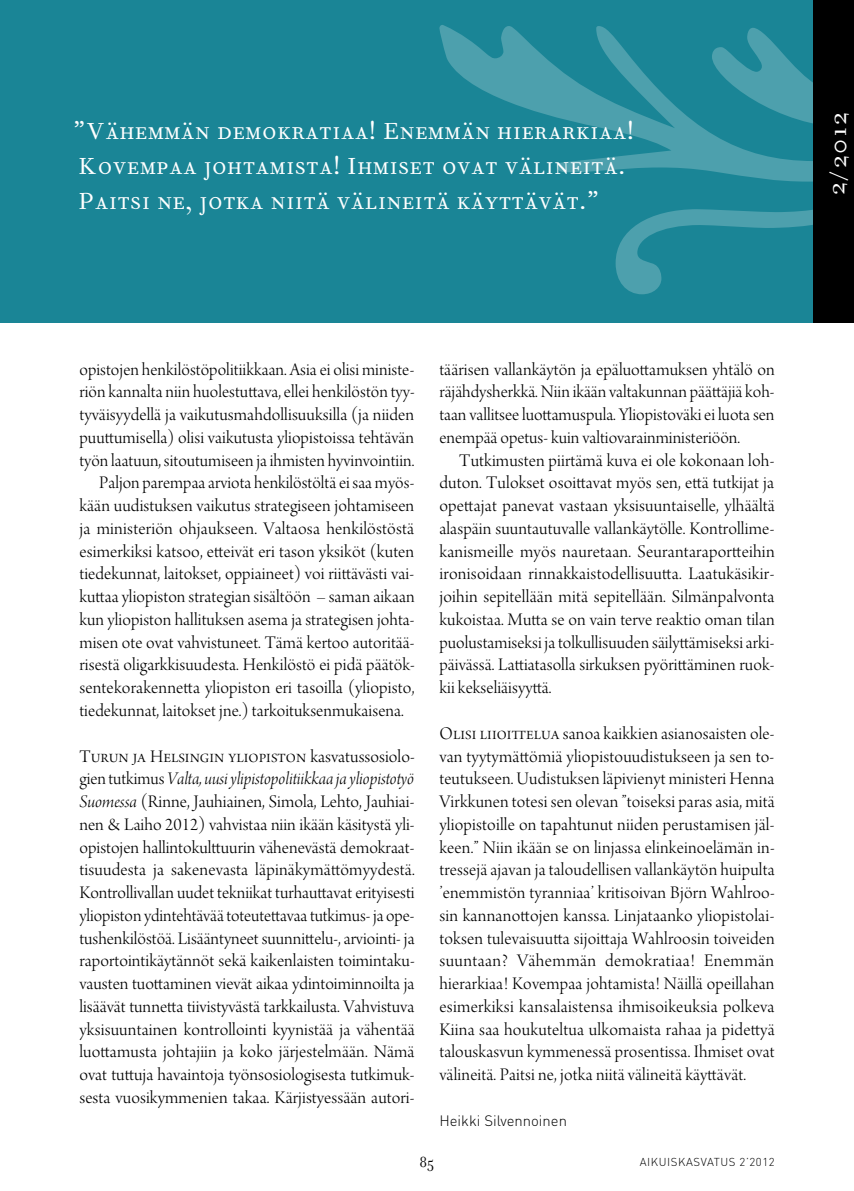
<style>
.page{position:relative;width:854px;height:1191px;background:#fff}
.page>*{position:absolute;margin:0;border:0;box-sizing:border-box;transform-origin:0 0}
.t1{font:28px/35px "Fournier MT Regular SC";color:#fff}
.t2{font:28px "Filosofia";color:#fff}
.t3{font:18.72px/22.8px "Arno Pro Light Display";letter-spacing:.005em;color:#000;text-align:justify}
.t4{font:18.72px "Arno Pro Light Italic Display";color:#000}
.t5{font:18.72px "Arno Pro Light Display";letter-spacing:.03em;color:#000}
.t6{font:15.75px "Filosofia";color:#000}
.t7{font:300 14.88px "DIN";color:#000}
.t8{font:300 11.38px "DIN";letter-spacing:.05em;color:#000}
.s1{font-family:"Arno Pro Light Display"}
.s2{font-family:"Arno Pro Light Italic Display"}
</style>
<div class="page">
<div style="left:0;top:0;width:853px;height:323px;background:#1a8596"></div>
<svg style="left:439px;top:25px;width:374px;height:269px"></svg>
<div style="left:813px;top:0;width:40px;height:323px;background:#000"></div>
<h1 class="t1" style="left:73px;top:114px;width:561px">”Vähemmän demokratiaa! Enemmän hierarkiaa!<br>Kovempaa johtamista! Ihmiset ovat välineitä.<br>Paitsi ne, jotka niitä välineitä käyttävät.”</h1>
<h1 class="t2" style="left:821px;top:195px;width:84px;rotate:-90deg">2/2012</h1>
<p class="t3" style="left:79px;top:359px;width:336px">opistojen henkilöstöpolitiikkaan. Asia ei olisi ministe-</p>
<p class="t3" style="left:79px;top:382px;width:336px">riön kannalta niin huolestuttava, ellei henkilöstön tyy-</p>
<p class="t3" style="left:79px;top:404px;width:336px">tyväisyydellä ja vaikutusmahdollisuuksilla (ja niiden</p>
<p class="t3" style="left:79px;top:427px;width:336px">puuttumisella) olisi vaikutusta yliopistoissa tehtävän</p>
<p class="t3" style="left:79px;top:450px;width:336px">työn laatuun, sitoutumiseen ja ihmisten hyvinvointiin.</p>
<p class="t5" style="left:99px;top:473px;width:316px">Paljon parempaa arviota henkilöstöltä ei saa myös-</p>
<p class="t3" style="left:79px;top:495px;width:336px">kään uudistuksen vaikutus strategiseen johtamiseen</p>
<p class="t3" style="left:79px;top:518px;width:336px">ja ministeriön ohjaukseen. Valtaosa henkilöstöstä</p>
<p class="t3" style="left:79px;top:541px;width:336px">esimerkiksi katsoo, etteivät eri tason yksiköt (kuten</p>
<p class="t3" style="left:79px;top:564px;width:336px">tiedekunnat, laitokset, oppiaineet) voi riittävästi vai-</p>
<p class="t3" style="left:79px;top:586px;width:336px">kuttaa yliopiston strategian sisältöön – saman aikaan</p>
<p class="t3" style="left:79px;top:609px;width:336px">kun yliopiston hallituksen asema ja strategisen johta-</p>
<p class="t3" style="left:79px;top:632px;width:336px">misen ote ovat vahvistuneet. Tämä kertoo autoritää-</p>
<p class="t3" style="left:79px;top:655px;width:337px">risestä oligarkkisuudesta. Henkilöstö ei pidä päätök-</p>
<p class="t3" style="left:79px;top:677px;width:336px">sentekorakennetta yliopiston eri tasoilla (yliopisto,</p>
<p class="t3" style="left:79px;top:700px;width:326px">tiedekunnat, laitokset jne.) tarkoituksenmukaisena.</p>
<p class="t3" style="left:79px;top:746px;width:337px">Turun ja Helsingin yliopiston kasvatussosiolo-</p>
<p class="t4" style="left:79px;top:768px;width:336px"><span class="s1">gien tutkimus</span> Valta, uusi ylipistopolitiikkaa ja yliopistotyö</p>
<p class="t3" style="left:79px;top:791px;width:337px"><span class="s2">Suomessa</span> (Rinne, Jauhiainen, Simola, Lehto, Jauhiai&shy;nen &amp; Laiho 2012) vahvistaa niin ikään käsitystä yli&shy;opistojen hallintokulttuurin vähenevästä demokraat&shy;tisuudesta ja sakenevasta läpinäkymättömyydestä.<br>Kontrollivallan uudet tekniikat turhauttavat erityisesti yliopiston ydintehtävää toteutettavaa tutkimus- ja ope&shy;tushenkilöstöä. Lisääntyneet suunnittelu-, arviointi- ja raportointikäytännöt sekä kaikenlaisten toimintaku&shy;vausten tuottaminen vievät aikaa ydintoiminnoilta ja lisäävät tunnetta tiivistyvästä tarkkailusta. Vahvistuva yksisuuntainen kontrollointi kyynistää ja vähentää luottamusta johtajiin ja koko järjestelmään. Nämä ovat tuttuja havaintoja työnsosiologisesta tutkimuk&shy;sesta vuosikymmenien takaa. Kärjistyessään autori-</p>
<p class="t3" style="left:439px;top:359px;width:337px">täärisen vallankäytön ja epäluottamuksen yhtälö on räjähdysherkkä. Niin ikään valtakunnan päättäjiä koh&shy;taan vallitsee luottamuspula. Yliopistoväki ei luota sen enempää opetus- kuin valtiovarainministeriöön.</p>
<p class="t3" style="left:439px;top:450px;width:337px;text-indent:20px">Tutkimusten piirtämä kuva ei ole kokonaan loh&shy;duton. Tulokset osoittavat myös sen, että tutkijat ja opettajat panevat vastaan yksisuuntaiselle, ylhäältä alaspäin suuntautuvalle vallankäytölle. Kontrollime&shy;kanismeille myös nauretaan. Seurantaraportteihin ironisoidaan rinnakkaistodellisuutta. Laatukäsikir&shy;joihin sepitellään mitä sepitellään. Silmänpalvonta kukoistaa. Mutta se on vain terve reaktio oman tilan puolustamiseksi ja tolkullisuuden säilyttämiseksi arki&shy;päivässä. Lattiatasolla sirkuksen pyörittäminen ruok&shy;kii kekseliäisyyttä.</p>
<p class="t3" style="left:439px;top:723px;width:337px">Olisi liioittelua sanoa kaikkien asianosaisten ole&shy;van tyytymättömiä yliopistouudistukseen ja sen to&shy;teutukseen. Uudistuksen läpivienyt ministeri Henna Virkkunen totesi sen olevan ”toiseksi paras asia, mitä yliopistoille on tapahtunut niiden perustamisen jäl&shy;keen.” Niin ikään se on linjassa elinkeinoelämän in&shy;tressejä ajavan ja taloudellisen vallankäytön huipulta ’enemmistön tyranniaa’ kritisoivan Björn Wahlroo&shy;sin kannanottojen kanssa. Linjataanko yliopistolai&shy;toksen tulevaisuutta sijoittaja Wahlroosin toiveiden suuntaan? Vähemmän demokratiaa! Enemmän hierarkiaa! Kovempaa johtamista! Näillä opeillahan esimerkiksi kansalaistensa ihmisoikeuksia polkeva Kiina saa houkuteltua ulkomaista rahaa ja pidettyä talouskasvun kymmenessä prosentissa. Ihmiset ovat välineitä. Paitsi ne, jotka niitä välineitä käyttävät.</p>
<p class="t7" style="left:439px;top:1110px;width:129px">Heikki Silvennoinen</p>
<p class="t6" style="left:419px;top:1153px;width:16px">85</p>
<p class="t8" style="left:639px;top:1154px;width:136px">Aikuiskasvatus 2’2012</p>
</div>
